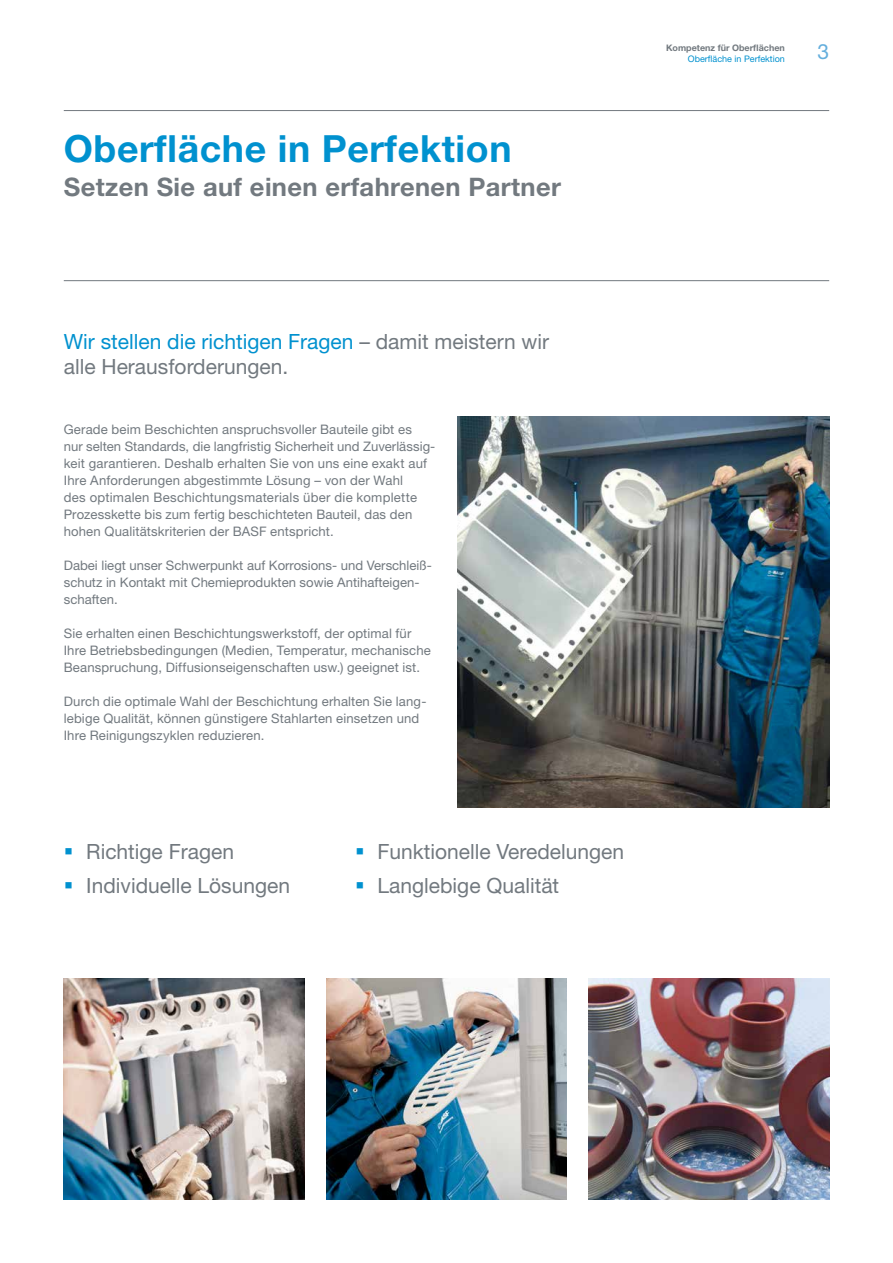
<style>
.page{position:relative;width:893px;height:1263px;background:#fff}
.page>*{position:absolute;margin:0;border:0;box-sizing:border-box;transform-origin:0 0}
.t1{font:700 37.5px "Helvetica Neue LT Std";letter-spacing:.015em;color:#0091cf}
.t2{font:700 25.5px "Helvetica Neue LT Std";letter-spacing:.015em;color:#72797f}
.t3{font:21px/25.5px "Helvetica Neue LT Std";color:#72797f}
.t4{font:21px "Helvetica Neue LT Std";color:#65afdd}
.t5{font:13.2px/17px "Helvetica Neue LT Std";letter-spacing:.01em;color:#72797f}
.t6{font:700 9px "Helvetica Neue LT Std";color:#72797f}
.t7{font:9px "Helvetica Neue LT Std";color:#0091cf}
.s1{color:#0091cf}
</style>
<div class="page">
<hr style="left:64px;top:280px;width:765px;height:1px;background:#72797f">
<hr style="left:64px;top:110px;width:765px;height:1px;background:#72797f">
<img style="left:588px;top:978px;width:241px;height:221px">
<img style="left:457px;top:417px;width:372px;height:391px">
<img style="left:64px;top:978px;width:241px;height:221px">
<img style="left:326px;top:978px;width:241px;height:221px">
<h1 class="t1" style="left:64px;top:125px;width:449px">Oberfläche in Perfektion</h1>
<h2 class="t2" style="left:64px;top:171px;width:499px">Setzen Sie auf einen erfahrenen Partner</h2>
<p class="t6" style="left:666px;top:42px;width:120px">Kompetenz für Oberflächen</p>
<p class="t7" style="left:688px;top:53px;width:99px">Oberfläche in Perfektion</p>
<h3 class="t4" style="left:817px;top:39px;width:13px">3</h3>
<h3 class="t3" style="left:64px;top:328px;width:487px"><span class="s1">Wir stellen die richtigen Fragen</span> – damit meistern wir alle Herausforderungen.</h3>
<p class="t5" style="left:64px;top:420px;width:373px">Gerade beim Beschichten anspruchsvoller Bauteile gibt es<br>nur selten Standards, die langfristig Sicherheit und Zuverlässig&shy;keit garantieren. Deshalb erhalten Sie von uns eine exakt auf Ihre Anforderungen abgestimmte Lösung – von der Wahl<br>des optimalen Beschichtungsmaterials über die komplette Prozesskette bis zum fertig beschichteten Bauteil, das den hohen Qualitätskriterien der BASF entspricht.</p>
<p class="t5" style="left:64px;top:556px;width:370px">Dabei liegt unser Schwerpunkt auf Korrosions- und Verschleiß&shy;schutz in Kontakt mit Chemieprodukten sowie Antihafteigen&shy;schaften.</p>
<p class="t5" style="left:64px;top:624px;width:369px">Sie erhalten einen Beschichtungswerkstoff, der optimal für<br>Ihre Betriebsbedingungen (Medien, Temperatur, mechanische<br>Beanspruchung, Diffusionseigenschaften usw.) geeignet ist.</p>
<p class="t5" style="left:64px;top:693px;width:364px">Durch die optimale Wahl der Beschichtung erhalten Sie lang&shy;lebige Qualität, können günstigere Stahlarten einsetzen und<br>Ihre Reinigungszyklen reduzieren.</p>
<h3 class="t3" style="left:64px;top:838px;width:172px"><span class="s1">▪</span> Richtige Fragen</h3>
<h3 class="t3" style="left:64px;top:872px;width:228px"><span class="s1">▪</span> Individuelle Lösungen</h3>
<h3 class="t3" style="left:355px;top:838px;width:271px"><span class="s1">▪</span> Funktionelle Veredelungen</h3>
<h3 class="t3" style="left:355px;top:872px;width:206px"><span class="s1">▪</span> Langlebige Qualität</h3>
</div>
